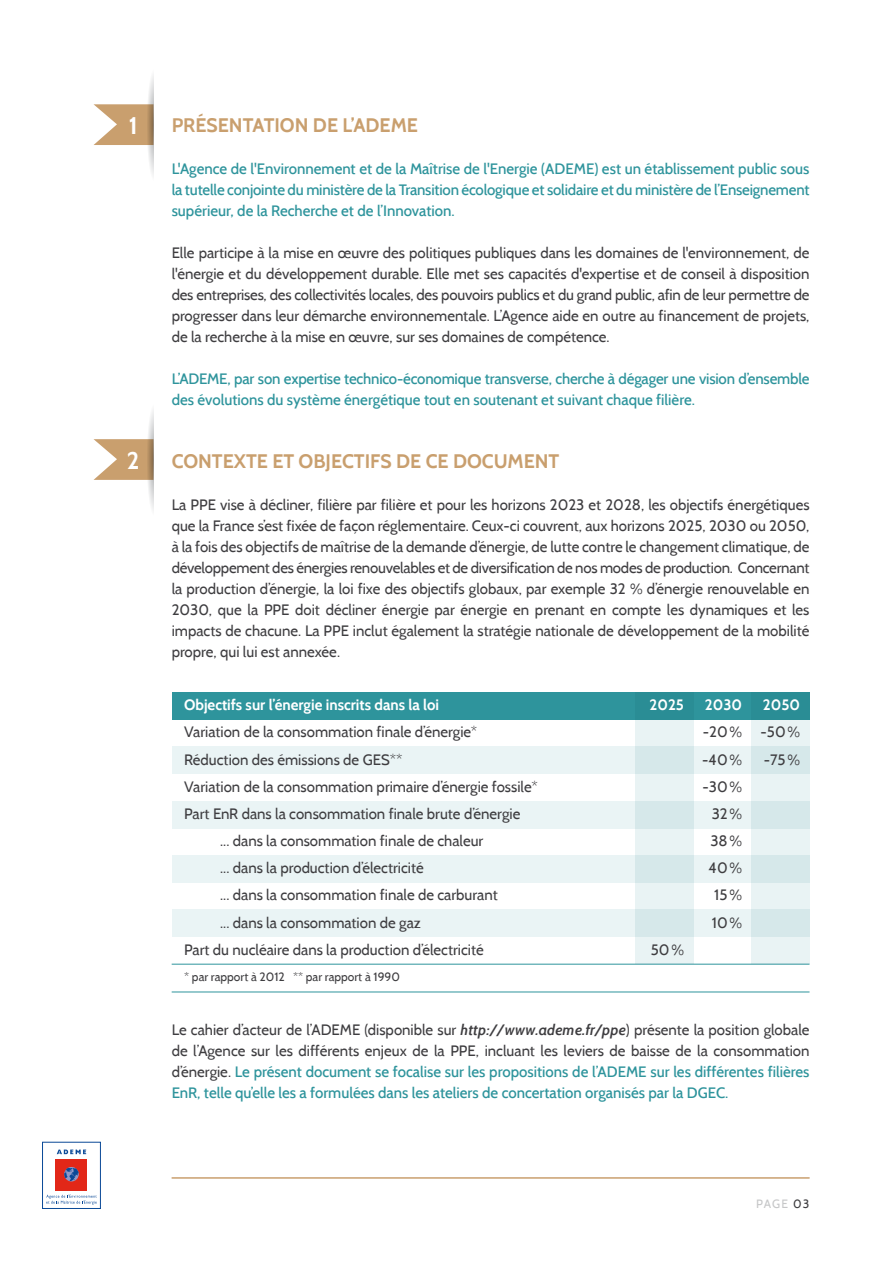
<style>
.page{position:relative;width:893px;height:1263px;background:#fff}
.page>*{position:absolute;margin:0;border:0;box-sizing:border-box;transform-origin:0 0}
.t1{font:700 24px "Cabin";color:#fff}
.t2{font:700 19.5px "Cabin";color:#c99f6e}
.t3{font:15px/21px "Cabin";color:#3e3d40;text-align:justify}
.t4{font:500 15px/21px "Cabin";letter-spacing:-.01em;color:#2e949c;text-align:justify}
.t5{font:700 15px "Cabin";color:#fff}
.t6{font:12px "Cabin";color:#3e3d40}
.t7{font:12px "Cabin";letter-spacing:.095em;color:#c6c7c8}
.s1{font-weight:600;font-style:italic}
.s2{font-weight:500;color:#2e949c}
.s3{color:#3e3d40}
</style>
<div class="page">
<div style="left:172px;top:692px;width:637px;height:28px;background:#2e949c"></div>
<hr style="left:172px;top:964px;width:637px;height:1px;background:#2e949c">
<div style="left:172px;top:747px;width:637px;height:27px;background:#eaf4f5"></div>
<div style="left:172px;top:801px;width:637px;height:27px;background:#eaf4f5"></div>
<div style="left:172px;top:855px;width:637px;height:28px;background:#eaf4f5"></div>
<div style="left:172px;top:910px;width:637px;height:27px;background:#eaf4f5"></div>
<svg style="left:635px;top:720px;width:58px;height:244px;background:#e0edef"></svg>
<svg style="left:751px;top:720px;width:58px;height:244px;background:#e0edef"></svg>
<hr style="left:172px;top:991px;width:637px;height:1px;background:#2e949c">
<hr style="left:172px;top:1177px;width:637px;height:1px;background:#c99f6e">
<svg style="left:94px;top:76px;width:59px;height:98px"></svg>
<svg style="left:94px;top:411px;width:59px;height:98px"></svg>
<div style="left:42px;top:1142px;width:59px;height:67px;background:#fff;border:1px solid #0a4997"></div>
<div style="left:56px;top:1159px;width:31px;height:31px;background:#e22718"></div>
<svg style="left:64px;top:1167px;width:15px;height:14px"></svg>
<svg style="left:57px;top:1149px;width:29px;height:5px"></svg>
<svg style="left:46px;top:1194px;width:51px;height:11px"></svg>
<h1 class="t1" style="left:129px;top:111px;width:10px">1</h1>
<h1 class="t1" style="left:127px;top:446px;width:14px">2</h1>
<h2 class="t2" style="left:172px;top:113px;width:248px">PRÉSENTATION DE L’ADEME</h2>
<p class="t4" style="left:172px;top:158px;width:639px">L'Agence de l'Environnement et de la Maîtrise de l'Energie (ADEME) est un établissement public sous la tutelle conjointe du ministère de la Transition écologique et solidaire et du ministère de l’Enseignement supérieur, de la Recherche et de l’Innovation.</p>
<p class="t3" style="left:172px;top:242px;width:639px">Elle participe à la mise en œuvre des politiques publiques dans les domaines de l'environnement, de l'énergie et du développement durable. Elle met ses capacités d'expertise et de conseil à disposition des entreprises, des collectivités locales, des pouvoirs publics et du grand public, afin de leur permettre de progresser dans leur démarche environnementale. L’Agence aide en outre au financement de projets, de la recherche à la mise en œuvre, sur ses domaines de compétence.</p>
<p class="t4" style="left:172px;top:368px;width:639px">L’ADEME, par son expertise technico-économique transverse, cherche à dégager une vision d’ensemble des évolutions du système énergétique tout en soutenant et suivant chaque filière.</p>
<h2 class="t2" style="left:172px;top:449px;width:389px">CONTEXTE ET OBJECTIFS DE CE DOCUMENT</h2>
<p class="t3" style="left:172px;top:494px;width:639px">La PPE vise à décliner, filière par filière et pour les horizons 2023 et 2028, les objectifs énergétiques que la France s’est fixée de façon réglementaire. Ceux-ci couvrent, aux horizons 2025, 2030 ou 2050, à la fois des objectifs de maîtrise de la demande d’énergie, de lutte contre le changement climatique, de développement des énergies renouvelables et de diversification de nos modes de production. Concernant la production d’énergie, la loi fixe des objectifs globaux, par exemple 32 % d’énergie renouvelable en 2030, que la PPE doit décliner énergie par énergie en prenant en compte les dynamiques et les impacts de chacune. La PPE inclut également la stratégie nationale de développement de la mobilité propre, qui lui est annexée.</p>
<p class="t5" style="left:184px;top:696px;width:256px">Objectifs sur l’énergie inscrits dans la loi</p>
<p class="t5" style="left:705px;top:696px;width:39px">2030</p>
<p class="t3" style="left:703px;top:721px;width:99px">-20% -50%</p>
<p class="t5" style="left:763px;top:696px;width:39px">2050</p>
<p class="t5" style="left:649px;top:696px;width:36px">2025</p>
<p class="t3" style="left:184px;top:718px;width:295px;line-height:27.2px">Variation de la consommation finale d’énergie*<br>Réduction des émissions de GES**</p>
<p class="t3" style="left:702px;top:749px;width:41px">-40%</p>
<p class="t3" style="left:764px;top:749px;width:38px">-75%</p>
<p class="t3" style="left:184px;top:776px;width:355px">Variation de la consommation primaire d’énergie fossile*</p>
<p class="t3" style="left:184px;top:803px;width:338px">Part EnR dans la consommation finale brute d’énergie</p>
<p class="t3" style="left:220px;top:830px;width:265px">... dans la consommation finale de chaleur</p>
<p class="t3" style="left:220px;top:857px;width:205px">... dans la production d’électricité</p>
<p class="t3" style="left:220px;top:884px;width:279px">... dans la consommation finale de carburant</p>
<p class="t3" style="left:220px;top:912px;width:202px">... dans la consommation de gaz</p>
<p class="t3" style="left:184px;top:939px;width:301px">Part du nucléaire dans la production d’électricité</p>
<p class="t6" style="left:184px;top:970px;width:217px">* par rapport à 2012 ** par rapport à 1990</p>
<p class="t3" style="left:651px;top:939px;width:35px">50%</p>
<p class="t3" style="left:702px;top:773px;width:41px;line-height:27.2px;text-align:right">-30%<br>32%</p>
<p class="t3" style="left:710px;top:830px;width:33px">38%</p>
<p class="t3" style="left:709px;top:854px;width:35px;line-height:27.2px">40% 15% 10%</p>
<p class="t3" style="left:172px;top:1019px;width:639px">Le cahier d’acteur de l’ADEME (disponible sur <span class="s1">http://www.ademe.fr/ppe</span>) présente la position globale de l’Agence sur les différents enjeux de la PPE, incluant les leviers de baisse de la consommation d’énergie. <span class="s2">Le présent document se focalise sur les propositions de l’ADEME sur les différentes filières EnR, telle qu’elle les a formulées dans les ateliers de concertation organisés par la DGEC.</span></p>
<p class="t7" style="left:756px;top:1197px;width:55px">PAGE <span class="s3">03</span></p>
</div>
